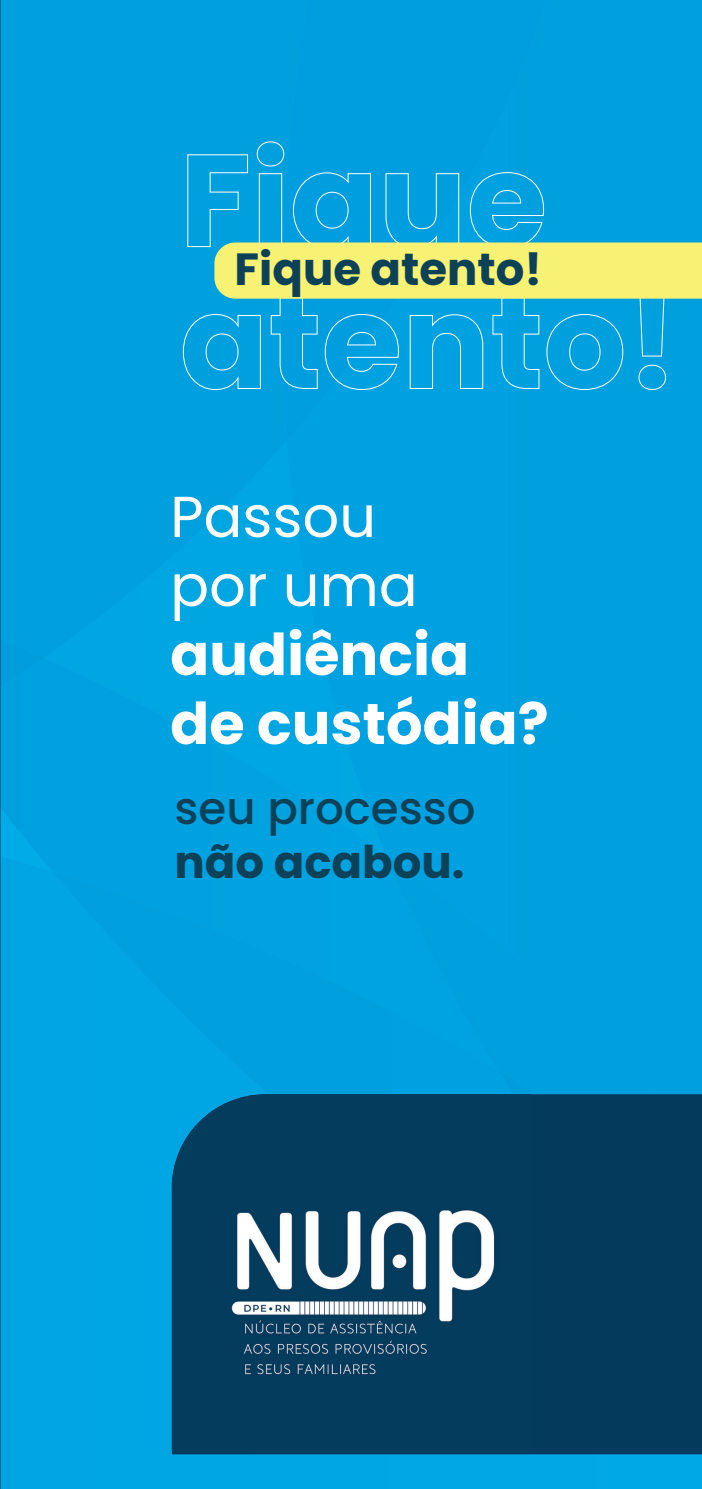
<style>
.page{position:relative;width:702px;height:1489px;background:#fff}
.page>*{position:absolute;margin:0;border:0;box-sizing:border-box;transform-origin:0 0}
.t1{font:700 57.5px/69px "Poppins";color:#fff}
.t2{font:57.5px/69px "Poppins";color:#fff}
.t3{font:700 45px "Poppins";color:#0c4158}
.t4{font:500 45px "Poppins";color:#0c4158}
</style>
<div class="page">
<div style="left:454px;top:0;width:248px;height:854px;background:#00a0df"></div>
<div style="left:370px;top:441px;width:84px;height:217px;background:#00a1e0"></div>
<div style="left:308px;top:441px;width:62px;height:217px;background:#00a1e0"></div>
<div style="left:1px;top:658px;width:496px;height:306px;background:#00a1e0"></div>
<div style="left:385px;top:854px;width:317px;height:215px;background:#00a0df"></div>
<div style="left:1px;top:855px;width:175px;height:633px;background:#00a5e2"></div>
<div style="left:175px;top:1050px;width:87px;height:438px;background:#00a5e3"></div>
<div style="left:262px;top:1454px;width:88px;height:34px;background:#00a6e3"></div>
<div style="left:350px;top:1454px;width:87px;height:34px;background:#00a7e4"></div>
<div style="left:437px;top:1454px;width:88px;height:34px;background:#00a7e4"></div>
<div style="left:525px;top:1454px;width:88px;height:34px;background:#00a7e4"></div>
<div style="left:613px;top:1454px;width:89px;height:34px;background:#00a8e5"></div>
<div style="left:53px;top:872px;width:244px;height:178px;background:#00a1e0"></div>
<div style="left:295px;top:964px;width:246px;height:130px;background:#00a0df"></div>
<div style="left:218px;top:1048px;width:79px;height:46px;background:#00a0df"></div>
<div style="left:497px;top:1069px;width:205px;height:25px;background:#009fde"></div>
<div style="left:1px;top:0;width:307px;height:658px;background:#009fde"></div>
<div style="left:275px;top:0;width:272px;height:441px;background:#009ede"></div>
<div style="left:1px;top:638px;width:43px;height:49px;background:#009fde"></div>
<svg style="left:183px;top:141px;width:519px;height:249px;background:#3bb3c9"></svg>
<hr style="left:0;top:0;width:1px;height:1488px;background:#043b5c">
<div style="left:172px;top:1094px;width:530px;height:360px;background:#043b5c"></div>
<img style="left:172px;top:1094px;width:358px;height:358px">
<p class="t3" style="left:234px;top:243px;width:309px">Fique atento!</p>
<p class="t2" style="left:170px;top:482px;width:249px">Passou por uma</p>
<p class="t1" style="left:170px;top:620px;width:380px">audiência de custódia?</p>
<p class="t4" style="left:175px;top:782px;width:302px">seu processo</p>
<p class="t3" style="left:175px;top:836px;width:291px">não acabou.</p>
</div>
